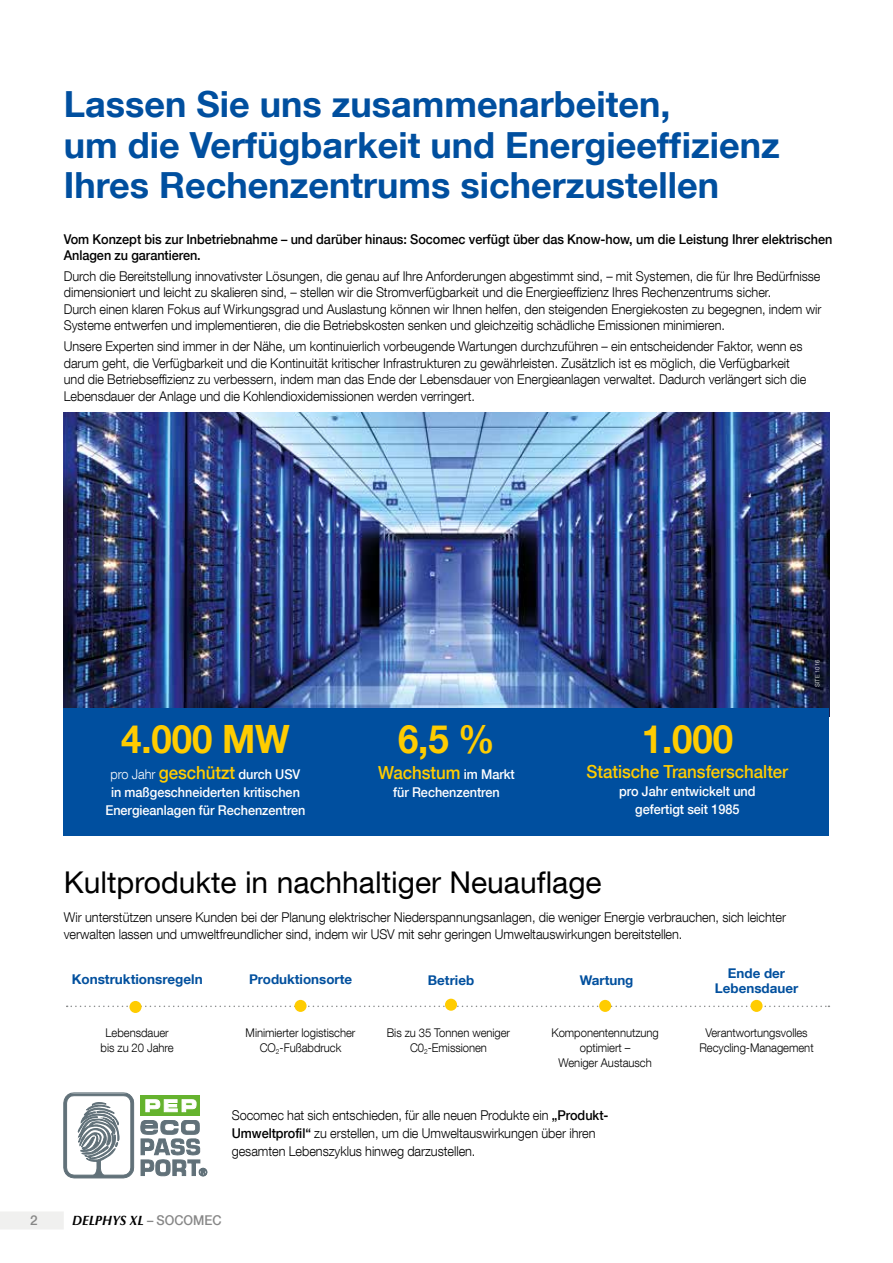
<style>
.page{position:relative;width:893px;height:1263px;background:#fff}
.page>*{position:absolute;margin:0;border:0;box-sizing:border-box;transform-origin:0 0}
.t1{font:700 39px "Helvetica Neue LT Com";letter-spacing:-.005em;color:#fc0;scale:.94 1}
.t2{font:700 36px/40.5px "Helvetica Neue LT Com";color:#004f9f}
.t3{font:30px "Helvetica Neue LT Com";color:#000}
.t4{font:500 18px "Helvetica Neue LT Com";letter-spacing:-.005em;color:#fc0;scale:.94 1}
.t5{font:300 13.5px/16.5px "Helvetica Neue LT Com";letter-spacing:-.005em;color:#000;scale:.94 1}
.t6{font:500 13.5px/16.5px "Helvetica Neue LT Com";letter-spacing:-.005em;color:#000;scale:.94 1}
.t7{font:500 13.5px/18px "Helvetica Neue LT Com";letter-spacing:-.005em;color:#fff;text-align:center;scale:.94 1}
.t8{font:700 13.5px "Helvetica Neue LT Com";color:#02509e}
.t9{font:italic 700 13.5px "Optima LT Std";letter-spacing:-.005em;color:#000;scale:.94 1}
.t10{font:500 13.5px "Helvetica Neue LT Com";color:#878787}
.t11{font:700 13.35px/15px "Helvetica Neue LT Com";color:#02509e;text-align:center}
.t12{font:300 12px/15px "Helvetica Neue LT Com";letter-spacing:-.005em;color:#000;text-align:center;scale:.94 1}
.t13{font:300 6px "Helvetica Neue LT Com";color:#fff}
.s1{font-weight:300;font-size:13.5px;color:#fff}
.s2{font-size:13.5px;color:#fff}
.s3{font-weight:500}
.s4{font-family:"Helvetica Neue LT Com";font-weight:500;font-style:normal;color:#878787}
</style>
<div class="page">
<div style="left:0;top:1211px;width:64px;height:18px;background:#f0f0ef"></div>
<svg style="left:67px;top:1005px;width:762px;height:2px"></svg>
<img style="left:64px;top:412px;width:765px;height:296px">
<div style="left:64px;top:708px;width:765px;height:128px;background:#004f9f"></div>
<hr style="left:660px;top:962px;width:1px;height:45px;background:#fff">
<div style="left:129px;top:1001px;width:13px;height:12px;background:#fc0;border-radius:50%"></div>
<div style="left:295px;top:1000px;width:12px;height:12px;background:#fc0;border-radius:50%"></div>
<div style="left:445px;top:999px;width:12px;height:12px;background:#fc0;border-radius:50%"></div>
<div style="left:599px;top:1000px;width:12px;height:12px;background:#fc0;border-radius:50%"></div>
<div style="left:750px;top:1000px;width:13px;height:12px;background:#fc0;border-radius:50%"></div>
<div style="left:140px;top:1095px;width:60px;height:21px;background:#65b32e"></div>
<svg style="left:145px;top:1099px;width:52px;height:13px"></svg>
<svg style="left:63px;top:1092px;width:71px;height:87px"></svg>
<svg style="left:140px;top:1120px;width:68px;height:57px"></svg>
<h2 class="t2" style="left:64px;top:83px;width:717px">Lassen Sie uns zusammenarbeiten,<br>um die Verfügbarkeit und Energieeffizienz<br>Ihres Rechenzentrums sicherzustellen</h2>
<p class="t6" style="left:64px;top:230px;width:819px">Vom Konzept bis zur Inbetriebnahme – und darüber hinaus: Socomec verfügt über das Know-how, um die Leistung Ihrer elektrischen<br>Anlagen zu garantieren.</p>
<p class="t5" style="left:64px;top:267px;width:807px">Durch die Bereitstellung innovativster Lösungen, die genau auf Ihre Anforderungen abgestimmt sind, – mit Systemen, die für Ihre Bedürfnisse dimensioniert und leicht zu skalieren sind, – stellen wir die Stromverfügbarkeit und die Energieeffizienz Ihres Rechenzentrums sicher.<br>Durch einen klaren Fokus auf Wirkungsgrad und Auslastung können wir Ihnen helfen, den steigenden Energiekosten zu begegnen, indem wir Systeme entwerfen und implementieren, die die Betriebskosten senken und gleichzeitig schädliche Emissionen minimieren.</p>
<p class="t5" style="left:64px;top:338px;width:791px">Unsere Experten sind immer in der Nähe, um kontinuierlich vorbeugende Wartungen durchzuführen – ein entscheidender Faktor, wenn es darum geht, die Verfügbarkeit und die Kontinuität kritischer Infrastrukturen zu gewährleisten. Zusätzlich ist es möglich, die Verfügbarkeit und die Betriebseffizienz zu verbessern, indem man das Ende der Lebensdauer von Energieanlagen verwaltet. Dadurch verlängert sich die Lebensdauer der Anlage und die Kohlendioxidemissionen werden verringert.</p>
<h1 class="t1" style="left:121px;top:714px;width:181px">4.000 MW</h1>
<h3 class="t4" style="left:111px;top:762px;width:203px"><span class="s1">pro Jahr</span> geschützt <span class="s2">durch USV</span></h3>
<p class="t7" style="left:105px;top:783px;width:214px">in maßgeschneiderten kritischen<br>Energieanlagen für Rechenzentren</p>
<h1 class="t1" style="left:398px;top:714px;width:105px">6,5 %</h1>
<h3 class="t4" style="left:378px;top:762px;width:147px">Wachstum <span class="s2">im Markt</span></h3>
<p class="t7" style="left:393px;top:783px;width:115px">für Rechenzentren</p>
<h1 class="t1" style="left:642px;top:714px;width:99px">1.000</h1>
<h3 class="t4" style="left:587px;top:761px;width:216px">Statische Transferschalter</h3>
<p class="t7" style="left:619px;top:782px;width:147px">pro Jahr entwickelt und gefertigt seit 1985</p>
<h3 class="t3" style="left:64px;top:864px;width:539px">Kultprodukte in nachhaltiger Neuauflage</h3>
<p class="t5" style="left:64px;top:909px;width:770px">Wir unterstützen unsere Kunden bei der Planung elektrischer Niederspannungsanlagen, die weniger Energie verbrauchen, sich leichter verwalten lassen und umweltfreundlicher sind, indem wir USV mit sehr geringen Umweltauswirkungen bereitstellen.</p>
<p class="t13" style="left:814px;top:687px;width:29px;rotate:-90deg">SITE 1016</p>
<p class="t8" style="left:72px;top:971px;width:132px">Konstruktionsregeln</p>
<p class="t11" style="left:249px;top:971px;width:105px">Produktionsorte</p>
<p class="t11" style="left:428px;top:972px;width:48px">Betrieb</p>
<p class="t11" style="left:580px;top:972px;width:55px">Wartung</p>
<p class="t11" style="left:715px;top:965px;width:85px">Ende der<br>Lebensdauer</p>
<p class="t12" style="left:387px;top:1025px;width:133px">Bis zu 35 Tonnen weniger<br>C0<sub>2</sub>-Emissionen</p>
<p class="t12" style="left:101px;top:1025px;width:79px">Lebensdauer bis zu 20 Jahre</p>
<p class="t12" style="left:246px;top:1025px;width:118px">Minimierter logistischer<br>CO<sub>2</sub>-Fußabdruck</p>
<p class="t12" style="left:551px;top:1025px;width:116px">Komponentennutzung optimiert –<br>Weniger Austausch</p>
<p class="t12" style="left:699px;top:1025px;width:123px">Verantwortungsvolles<br>Recycling-Management</p>
<p class="t5" style="left:232px;top:1105px;width:402px;line-height:18px">Socomec hat sich entschieden, für alle neuen Produkte ein <span class="s3">„Produkt-<br>Umweltprofil“</span> zu erstellen, um die Umweltauswirkungen über ihren gesamten Lebenszyklus hinweg darzustellen.</p>
<p class="t10" style="left:30px;top:1212px;width:9px">2</p>
<p class="t9" style="left:72px;top:1213px;width:160px">DELPHYS XL <span class="s4">– SOCOMEC</span></p>
</div>
